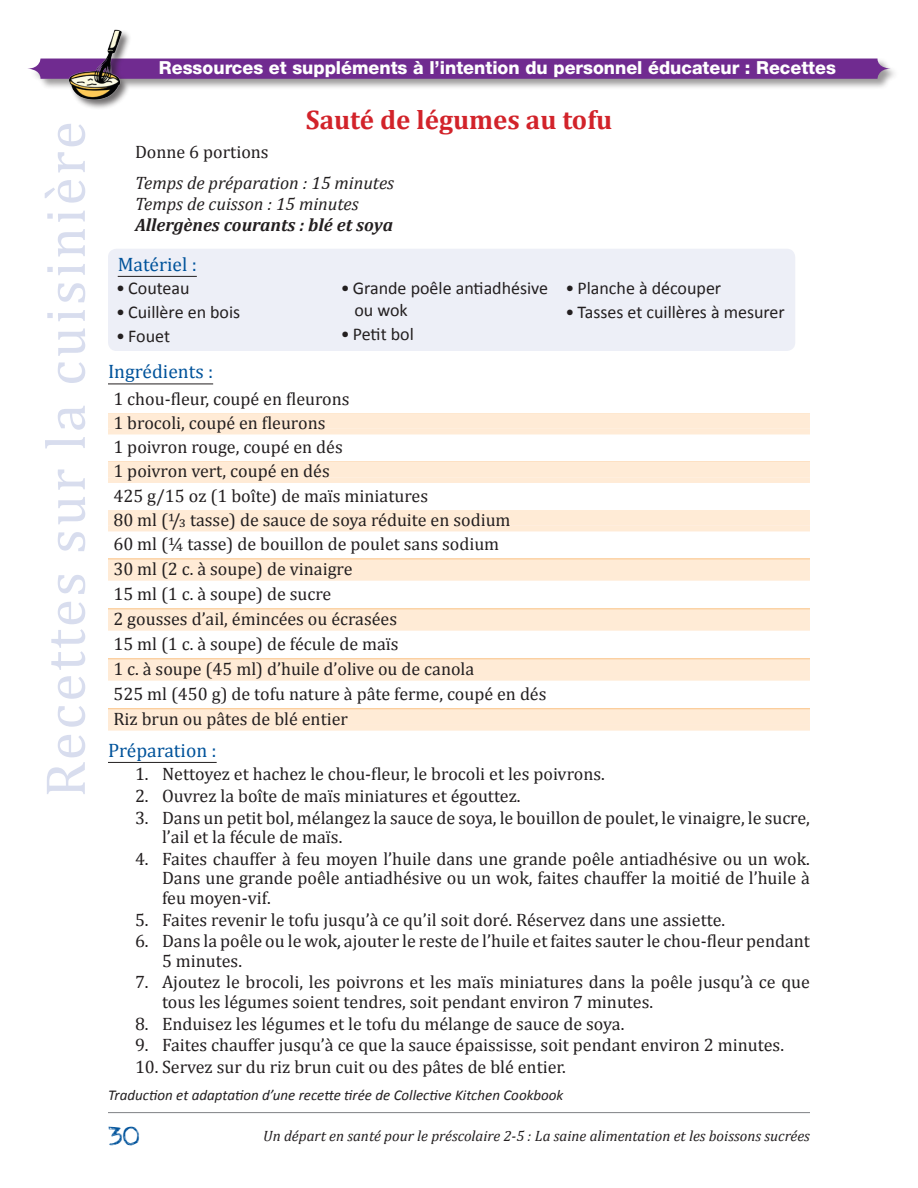
<style>
.page{position:relative;width:918px;height:1188px;background:#fff}
.page>*{position:absolute;margin:0;border:0;box-sizing:border-box;transform-origin:0 0}
.t1{font:57px "Cambria";letter-spacing:.05em;color:#d8ddee}
.head{font:700 27px "Cambria";color:#d2232a}
.RECIPE_subhead{font:19.5px "Cambria";color:#00539b}
.t2{font:19.5px "Love Ya Like A Sister";color:#00539b;scale:1.15 1}
.RECIPE__instructions{font:18px/19.5px "Cambria";color:#231f20}
.RECIPE__Ingredients{font:18px "Cambria";color:#231f20}
.t3{font:18px/21.6px "Calibri";color:#231f20}
.t4{font:800 18px "Helvetica Neue LT Std";color:#fff}
.RECIPE-times{font:italic 18px "Cambria";color:#231f20}
.RECIPE-times-2{font:italic 700 18px "Cambria";color:#231f20}
.RECIPE__2Instructs{font:18px "Cambria";color:#231f20}
.t5{font:italic 15px "Cambria";color:#231f20}
.footnote{font:italic 15px "Calibri";color:#231f20}
</style>
<div class="page">
<hr style="left:108px;top:1112px;width:702px;height:1px;background:#808285">
<div style="left:26px;top:58px;width:872px;height:32px;background:#231f20;opacity:.45"></div>
<svg style="left:27px;top:59px;width:864px;height:20px;background:#733192"></svg>
<div style="left:68px;top:28px;width:63px;height:82px;background:#231f20;opacity:.65"></div>
<img style="left:69px;top:28px;width:55px;height:75px">
<hr style="left:108px;top:384px;width:105px;height:1px;background:#231f20">
<div style="left:108px;top:413px;width:702px;height:16px;background:#ffebd6"></div>
<div style="left:108px;top:429px;width:702px;height:5px;background:#ffebd6"></div>
<div style="left:108px;top:462px;width:702px;height:15px;background:#ffebd6"></div>
<div style="left:108px;top:477px;width:702px;height:6px;background:#ffebd6"></div>
<div style="left:108px;top:510px;width:702px;height:16px;background:#ffebd6"></div>
<div style="left:108px;top:526px;width:702px;height:5px;background:#ffebd6"></div>
<div style="left:108px;top:559px;width:702px;height:16px;background:#ffebd6"></div>
<div style="left:108px;top:575px;width:702px;height:6px;background:#ffebd6"></div>
<div style="left:108px;top:609px;width:702px;height:16px;background:#ffebd6"></div>
<div style="left:108px;top:625px;width:702px;height:6px;background:#ffebd6"></div>
<div style="left:108px;top:659px;width:702px;height:16px;background:#ffebd6"></div>
<div style="left:108px;top:675px;width:702px;height:6px;background:#ffebd6"></div>
<div style="left:108px;top:709px;width:702px;height:16px;background:#ffebd6"></div>
<div style="left:108px;top:725px;width:702px;height:6px;background:#ffebd6"></div>
<hr style="left:108px;top:762px;width:109px;height:1px;background:#231f20">
<div style="left:108px;top:249px;width:687px;height:102px;background:#edeff7;border-radius:9px"></div>
<hr style="left:118px;top:276px;width:79px;height:1px;background:#231f20">
<h1 class="t1" style="left:32px;top:798px;width:678px;rotate:-90deg">Recettes sur la cuisinière</h1>
<p class="t4" style="left:159px;top:57px;width:679px">Ressources et suppléments à l’intention du personnel éducateur : Recettes</p>
<p class="head" style="left:306px;top:103px;width:308px">Sauté de légumes au tofu</p>
<p class="RECIPE__2Instructs" style="left:135px;top:141px;width:135px">Donne 6 portions</p>
<p class="RECIPE-times" style="left:135px;top:172px;width:261px">Temps de préparation : 15 minutes</p>
<p class="RECIPE-times" style="left:135px;top:193px;width:225px">Temps de cuisson : 15 minutes</p>
<p class="RECIPE-times-2" style="left:135px;top:214px;width:259px">Allergènes courants : blé et soya</p>
<p class="RECIPE_subhead" style="left:118px;top:252px;width:81px">Matériel :</p>
<p class="t3" style="left:116px;top:277px;width:75px">• Couteau</p>
<p class="t3" style="left:116px;top:301px;width:126px">• Cuillère en bois</p>
<p class="t3" style="left:116px;top:324px;width:55px">• Fouet</p>
<p class="t3" style="left:354px;top:277px;width:195px;text-indent:-14px">• Grande poêle antiadhésive ou wok</p>
<p class="t3" style="left:341px;top:322px;width:74px">• Petit bol</p>
<p class="t3" style="left:565px;top:277px;width:157px">• Planche à découper</p>
<p class="t3" style="left:565px;top:301px;width:221px">• Tasses et cuillères à mesurer</p>
<p class="RECIPE_subhead" style="left:108px;top:360px;width:107px">Ingrédients :</p>
<p class="RECIPE__Ingredients" style="left:113px;top:388px;width:238px">1 chou-fleur, coupé en fleurons</p>
<p class="RECIPE__Ingredients" style="left:113px;top:412px;width:214px">1 brocoli, coupé en fleurons</p>
<p class="RECIPE__Ingredients" style="left:113px;top:436px;width:231px">1 poivron rouge, coupé en dés</p>
<p class="RECIPE__Ingredients" style="left:113px;top:461px;width:218px">1 poivron vert, coupé en dés</p>
<p class="RECIPE__Ingredients" style="left:113px;top:485px;width:316px">425 g/15 oz (1 boîte) de maïs miniatures</p>
<p class="RECIPE__Ingredients" style="left:113px;top:509px;width:399px">80 ml (1/3 tasse) de sauce de soya réduite en sodium</p>
<p class="RECIPE__Ingredients" style="left:113px;top:533px;width:387px">60 ml (¼ tasse) de bouillon de poulet sans sodium</p>
<p class="RECIPE__Ingredients" style="left:113px;top:558px;width:241px">30 ml (2 c. à soupe) de vinaigre</p>
<p class="RECIPE__Ingredients" style="left:113px;top:583px;width:220px">15 ml (1 c. à soupe) de sucre</p>
<p class="RECIPE__Ingredients" style="left:113px;top:608px;width:285px">2 gousses d’ail, émincées ou écrasées</p>
<p class="RECIPE__Ingredients" style="left:113px;top:633px;width:287px">15 ml (1 c. à soupe) de fécule de maïs</p>
<p class="RECIPE__Ingredients" style="left:113px;top:658px;width:362px">1 c. à soupe (45 ml) d’huile d’olive ou de canola</p>
<p class="RECIPE__Ingredients" style="left:113px;top:683px;width:435px">525 ml (450 g) de tofu nature à pâte ferme, coupé en dés</p>
<p class="RECIPE__Ingredients" style="left:113px;top:708px;width:236px">Riz brun ou pâtes de blé entier</p>
<p class="RECIPE_subhead" style="left:108px;top:739px;width:110px">Préparation :</p>
<p class="RECIPE__instructions" style="left:135px;top:765px;width:471px">1. Nettoyez et hachez le chou-fleur, le brocoli et les poivrons.</p>
<p class="RECIPE__instructions" style="left:135px;top:786px;width:387px">2. Ouvrez la boîte de maïs miniatures et égouttez.</p>
<p class="RECIPE__instructions" style="left:162px;top:808px;width:649px;text-indent:-27px">3. Dans un petit bol, mélangez la sauce de soya, le bouillon de poulet, le vinaigre, le sucre, l’ail et la fécule de maïs.</p>
<p class="RECIPE__instructions" style="left:162px;top:849px;width:649px;text-align:justify;text-indent:-27px">4. Faites chauffer à feu moyen l’huile dans une grande poêle antiadhésive ou un wok.<br>Dans une grande poêle antiadhésive ou un wok, faites chauffer la moitié de l’huile à feu moyen-vif.</p>
<p class="RECIPE__instructions" style="left:135px;top:910px;width:592px">5. Faites revenir le tofu jusqu’à ce qu’il soit doré. Réservez dans une assiette.</p>
<p class="RECIPE__instructions" style="left:162px;top:931px;width:649px;text-indent:-27px">6. Dans la poêle ou le wok, ajouter le reste de l’huile et faites sauter le chou-fleur pendant<br>5 minutes.</p>
<p class="RECIPE__instructions" style="left:162px;top:972px;width:650px;text-indent:-27px">7. Ajoutez le brocoli, les poivrons et les maïs miniatures dans la poêle jusqu’à ce que tous les légumes soient tendres, soit pendant environ 7 minutes.</p>
<p class="RECIPE__instructions" style="left:135px;top:1014px;width:491px">8. Enduisez les légumes et le tofu du mélange de sauce de soya.</p>
<p class="RECIPE__instructions" style="left:135px;top:1035px;width:651px">9. Faites chauffer jusqu’à ce que la sauce épaississe, soit pendant environ 2 minutes.</p>
<p class="RECIPE__instructions" style="left:135px;top:1057px;width:432px">10. Servez sur du riz brun cuit ou des pâtes de blé entier.</p>
<p class="footnote" style="left:108px;top:1086px;width:457px">Traduction et adaptation d’une recette tirée de Collective Kitchen Cookbook</p>
<p class="t2" style="left:108px;top:1121px;width:29px">30</p>
<p class="t5" style="left:263px;top:1127px;width:548px">Un départ en santé pour le préscolaire 2-5 : La saine alimentation et les boissons sucrées</p>
</div>
